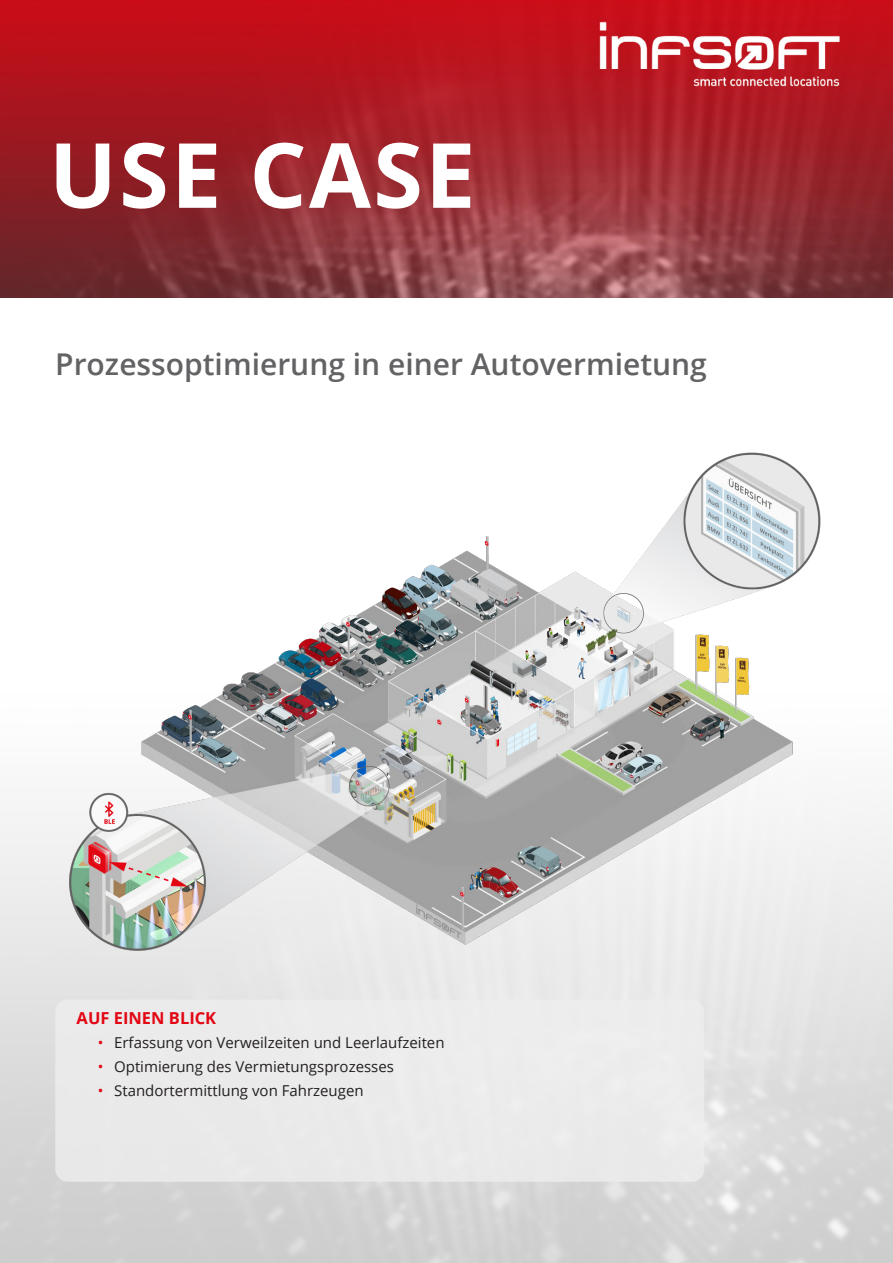
<style>
.page{position:relative;width:893px;height:1263px;background:#fff}
.page>*{position:absolute;margin:0;border:0;box-sizing:border-box;transform-origin:0 0}
.t1{font:700 90px "Open Sans";letter-spacing:.025em;color:#fff}
.t2{font:600 30px "Open Sans";color:#636366}
.Überschrift_Kasten{font:700 16.5px "Open Sans";color:#e30613}
.t3{font:15px "Open Sans";color:#231f20}
.s1{color:#e30613}
</style>
<div class="page">
<img style="left:0;top:0;width:893px;height:298px">
<div style="left:55px;top:999px;width:649px;height:183px;background:#eee;border-radius:13px"></div>
<img style="left:55px;top:452px;width:783px;height:499px">
<h1 class="t1" style="left:49px;top:112px;width:428px">USE CASE</h1>
<p class="t2" style="left:55px;top:344px;width:653px">Prozessoptimierung in einer Autovermietung</p>
<p class="Überschrift_Kasten" style="left:77px;top:1006px;width:141px">AUF EINEN BLICK</p>
<p class="t3" style="left:98px;top:1032px;width:348px"><span class="s1">•</span> Erfassung von Verweilzeiten und Leerlaufzeiten</p>
<p class="t3" style="left:98px;top:1056px;width:298px"><span class="s1">•</span> Optimierung des Vermietungsprozesses</p>
<p class="t3" style="left:98px;top:1080px;width:267px"><span class="s1">•</span> Standortermittlung von Fahrzeugen</p>
</div>
